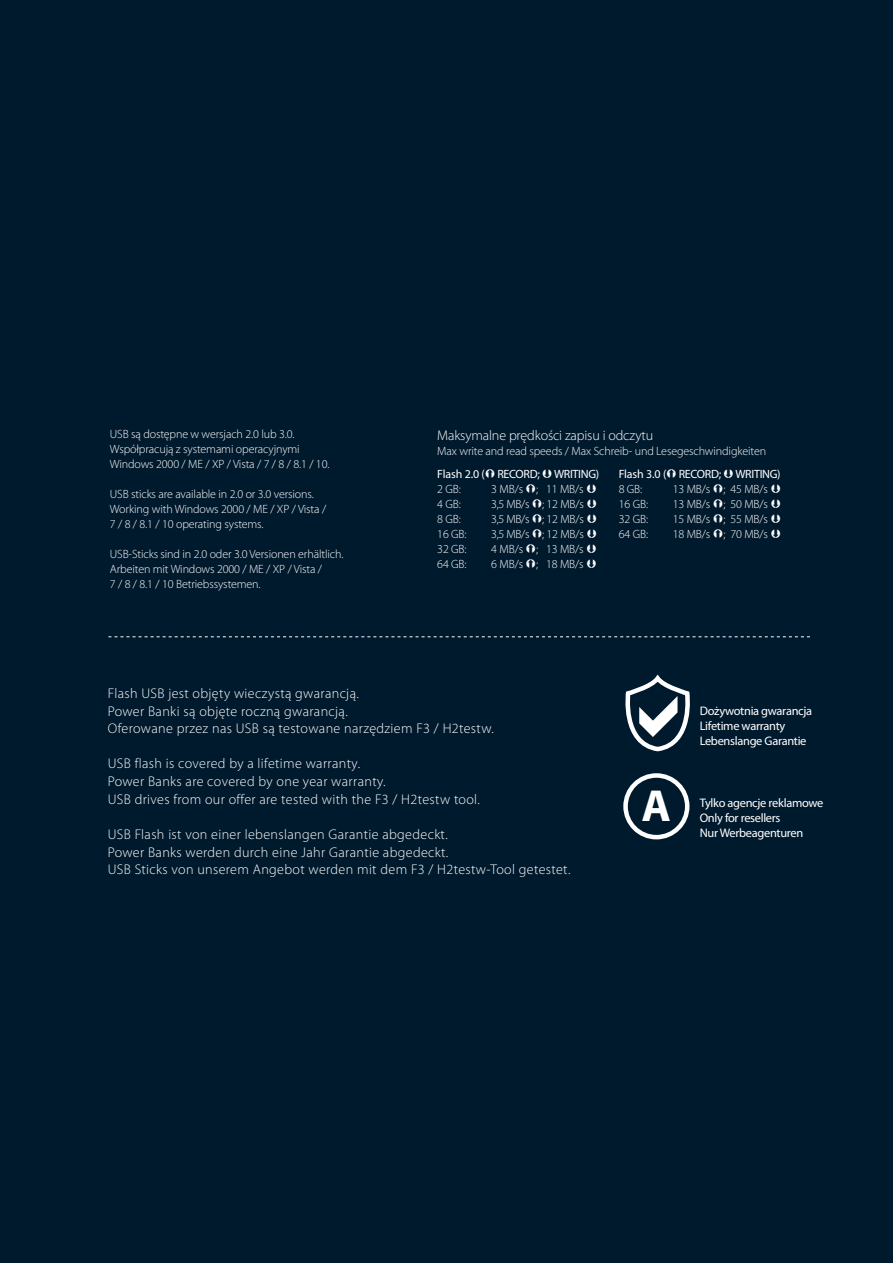
<style>
.page{position:relative;width:893px;height:1263px;background:#001a2d}
.page>*{position:absolute;margin:0;border:0;box-sizing:border-box;transform-origin:0 0}
.t1{font:700 45px "Myriad Pro";color:#fff}
.t2{font:300 14.1px/17.5px "Myriad Pro";letter-spacing:.025em;color:#fff}
.t3{font:300 14.1px "Myriad Pro";letter-spacing:-.01em;color:#fff}
.t4{font:12.45px/14.9px "Myriad Pro";letter-spacing:-.025em;color:#fff}
.t5{font:300 12px/15px "Myriad Pro";letter-spacing:-.01em;color:#fff}
.t6{font:12px "Myriad Pro";letter-spacing:-.025em;color:#fff}
</style>
<div class="page">
<svg style="left:108px;top:636px;width:702px;height:1px"></svg>
<svg style="left:625px;top:674px;width:65px;height:78px"></svg>
<div style="left:623px;top:773px;width:66px;height:66px;border:4px solid #fff;border-radius:50%"></div>
<p class="t5" style="left:110px;top:426px;width:221px">USB są dostępne w wersjach 2.0 lub 3.0.<br>Współpracują z systemami operacyjnymi<br>Windows 2000 / ME / XP / Vista / 7 / 8 / 8.1 / 10.</p>
<p class="t5" style="left:110px;top:486px;width:218px">USB sticks are available in 2.0 or 3.0 versions.<br>Working with Windows 2000 / ME / XP / Vista /<br>7 / 8 / 8.1 / 10 operating systems.</p>
<p class="t5" style="left:110px;top:546px;width:235px">USB-Sticks sind in 2.0 oder 3.0 Versionen erhältlich.<br>Arbeiten mit Windows 2000 / ME / XP / Vista /<br>7 / 8 / 8.1 / 10 Betriebssystemen.</p>
<p class="t3" style="left:437px;top:426px;width:217px">Maksymalne prędkości zapisu i odczytu</p>
<p class="t5" style="left:437px;top:443px;width:330px">Max write and read speeds / Max Schreib- und Lesegeschwindigkeiten</p>
<p class="t6" style="left:437px;top:467px;width:163px">Flash 2.0 ( RECORD; WRITING)</p>
<p class="t5" style="left:437px;top:482px;width:25px">2 GB:</p>
<p class="t5" style="left:491px;top:482px;width:94px">3 MB/s ; 11 MB/s</p>
<p class="t5" style="left:437px;top:497px;width:25px">4 GB:</p>
<p class="t5" style="left:491px;top:497px;width:94px">3,5 MB/s ; 12 MB/s</p>
<p class="t5" style="left:437px;top:512px;width:25px">8 GB:</p>
<p class="t5" style="left:491px;top:512px;width:94px">3,5 MB/s ; 12 MB/s</p>
<p class="t5" style="left:437px;top:527px;width:31px">16 GB:</p>
<p class="t5" style="left:491px;top:527px;width:94px">3,5 MB/s ; 12 MB/s</p>
<p class="t5" style="left:437px;top:542px;width:31px">32 GB:</p>
<p class="t5" style="left:491px;top:542px;width:94px">4 MB/s ; 13 MB/s</p>
<p class="t5" style="left:437px;top:557px;width:31px">64 GB:</p>
<p class="t5" style="left:491px;top:557px;width:94px">6 MB/s ; 18 MB/s</p>
<p class="t6" style="left:619px;top:467px;width:163px">Flash 3.0 ( RECORD; WRITING)</p>
<p class="t5" style="left:619px;top:482px;width:25px">8 GB:</p>
<p class="t5" style="left:673px;top:482px;width:97px">13 MB/s ; 45 MB/s</p>
<p class="t5" style="left:619px;top:497px;width:31px">16 GB:</p>
<p class="t5" style="left:673px;top:497px;width:97px">13 MB/s ; 50 MB/s</p>
<p class="t5" style="left:619px;top:512px;width:31px">32 GB:</p>
<p class="t5" style="left:673px;top:512px;width:97px">15 MB/s ; 55 MB/s</p>
<p class="t5" style="left:619px;top:527px;width:31px">64 GB:</p>
<p class="t5" style="left:673px;top:527px;width:97px">18 MB/s ; 70 MB/s</p>
<p class="t2" style="left:108px;top:684px;width:388px">Flash USB jest objęty wieczystą gwarancją.<br>Power Banki są objęte roczną gwarancją.<br>Oferowane przez nas USB są testowane narzędziem F3 / H2testw.</p>
<p class="t2" style="left:108px;top:755px;width:374px">USB flash is covered by a lifetime warranty.<br>Power Banks are covered by one year warranty.<br>USB drives from our offer are tested with the F3 / H2testw tool.</p>
<p class="t2" style="left:108px;top:825px;width:464px">USB Flash ist von einer lebenslangen Garantie abgedeckt.<br>Power Banks werden durch eine Jahr Garantie abgedeckt.<br>USB Sticks von unserem Angebot werden mit dem F3 / H2testw-Tool getestet.</p>
<p class="t4" style="left:700px;top:703px;width:114px">Dożywotnia gwarancja<br>Lifetime warranty<br>Lebenslange Garantie</p>
<h1 class="t1" style="left:642px;top:776px;width:31px">A</h1>
<p class="t4" style="left:700px;top:795px;width:125px">Tylko agencje reklamowe<br>Only for resellers<br>Nur Werbeagenturen</p>
</div>
